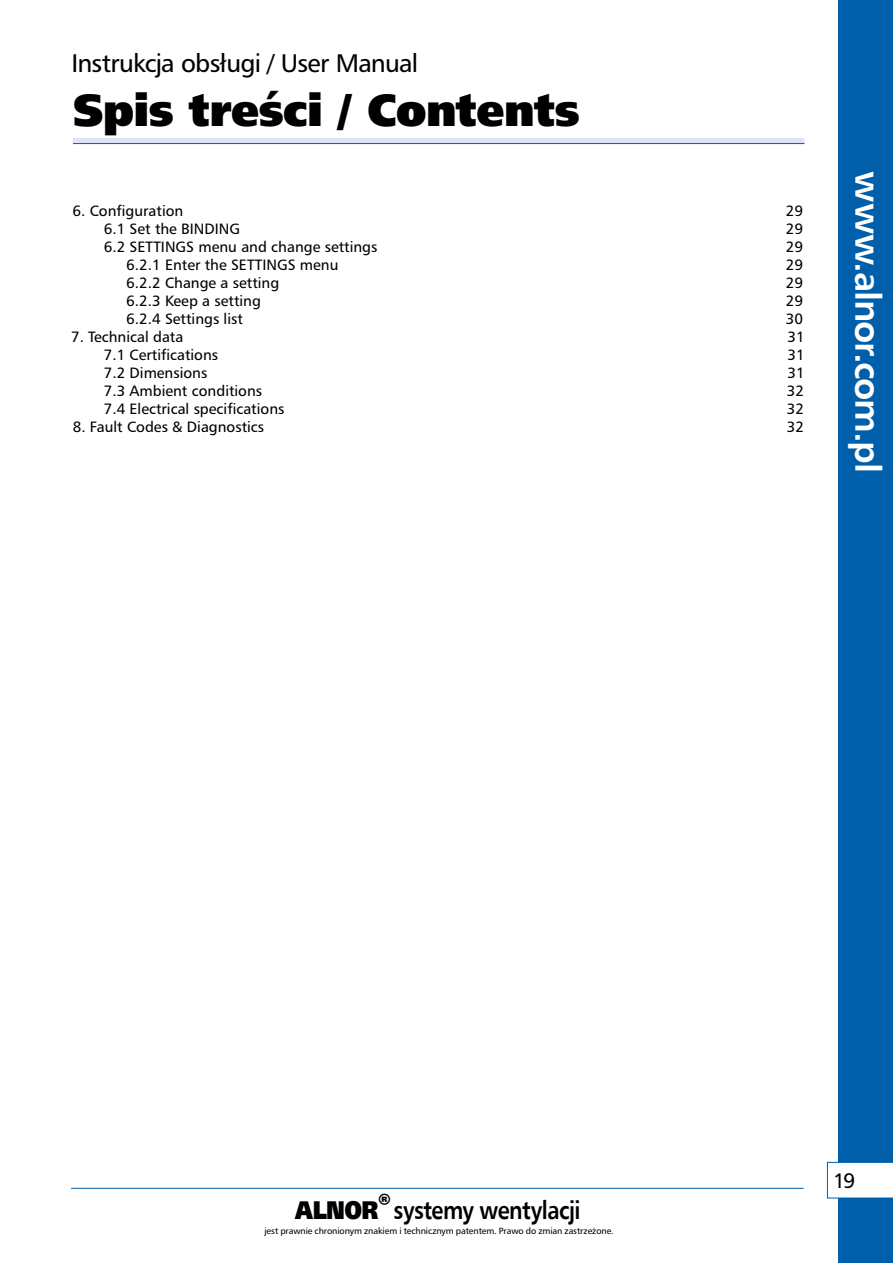
<style>
.page{position:relative;width:893px;height:1263px;background:#fff}
.page>*{position:absolute;margin:0;border:0;box-sizing:border-box;transform-origin:0 0}
.t1{font:900 45px "Humanist 777 TL";letter-spacing:-.02em;color:#000}
.t2{font:36px "Humanist 777 TL Bold B";letter-spacing:-.035em;color:#fff}
.t3{font:25.5px "Humanist 777 TL";letter-spacing:-.03em;color:#000}
.t4{font:25.5px "Humanist 777 TL Bold B";letter-spacing:-.025em;color:#000;scale:.85 1}
.t5{font:21px "Humanist 777 TL";color:#000}
.t6{font:15px "Humanist 777 TL";color:#000}
.t7{font:9px "Humanist 777 TL";letter-spacing:-.01em;color:#000}
.s1{font-family:"Humanist 777 TL";font-weight:900}
</style>
<div class="page">
<div style="left:838px;top:0;width:55px;height:1263px;background:#005faa"></div>
<div style="left:827px;top:1162px;width:66px;height:36px;background:#fff"></div>
<hr style="left:71px;top:1188px;width:733px;height:1px;background:#005faa">
<div style="left:73px;top:138px;width:731px;height:6px;background:#dee4f4"></div>
<hr style="left:73px;top:143px;width:731px;height:1px;background:#005faa">
<h3 class="t3" style="left:71px;top:47px;width:348px">Instrukcja obsługi / User Manual</h3>
<h1 class="t1" style="left:72px;top:80px;width:509px">Spis treści / Contents</h1>
<p class="t6" style="left:73px;top:201px;width:112px">6. Configuration</p>
<p class="t6" style="left:786px;top:201px;width:19px">29</p>
<p class="t6" style="left:104px;top:219px;width:138px">6.1 Set the BINDING</p>
<p class="t6" style="left:786px;top:219px;width:19px">29</p>
<p class="t6" style="left:104px;top:237px;width:275px">6.2 SETTINGS menu and change settings</p>
<p class="t6" style="left:786px;top:237px;width:19px">29</p>
<p class="t6" style="left:126px;top:255px;width:214px">6.2.1 Enter the SETTINGS menu</p>
<p class="t6" style="left:786px;top:255px;width:19px">29</p>
<p class="t6" style="left:126px;top:273px;width:154px">6.2.2 Change a setting</p>
<p class="t6" style="left:786px;top:273px;width:19px">29</p>
<p class="t6" style="left:126px;top:291px;width:136px">6.2.3 Keep a setting</p>
<p class="t6" style="left:786px;top:291px;width:19px">29</p>
<p class="t6" style="left:126px;top:309px;width:118px">6.2.4 Settings list</p>
<p class="t6" style="left:786px;top:309px;width:19px">30</p>
<p class="t6" style="left:71px;top:327px;width:114px">7. Technical data</p>
<p class="t6" style="left:788px;top:327px;width:19px">31</p>
<p class="t6" style="left:104px;top:345px;width:116px">7.1 Certifications</p>
<p class="t6" style="left:788px;top:345px;width:19px">31</p>
<p class="t6" style="left:104px;top:363px;width:105px">7.2 Dimensions</p>
<p class="t6" style="left:788px;top:363px;width:19px">31</p>
<p class="t6" style="left:104px;top:381px;width:160px">7.3 Ambient conditions</p>
<p class="t6" style="left:787px;top:381px;width:19px">32</p>
<p class="t6" style="left:104px;top:399px;width:182px">7.4 Electrical specifications</p>
<p class="t6" style="left:787px;top:399px;width:19px">32</p>
<p class="t6" style="left:73px;top:417px;width:193px">8. Fault Codes &amp; Diagnostics</p>
<p class="t6" style="left:787px;top:417px;width:19px">32</p>
<h2 class="t2" style="left:891px;top:171px;width:303px;rotate:90deg">www.alnor.com.pl</h2>
<h3 class="t4" style="left:295px;top:1194px;width:337px"><span class="s1">ALNOR</span><sup>®</sup> systemy wentylacji</h3>
<p class="t7" style="left:264px;top:1225px;width:351px">jest prawnie chronionym znakiem i technicznym patentem. Prawo do zmian zastrzeżone.</p>
<h3 class="t5" style="left:833px;top:1167px;width:24px">19</h3>
</div>
